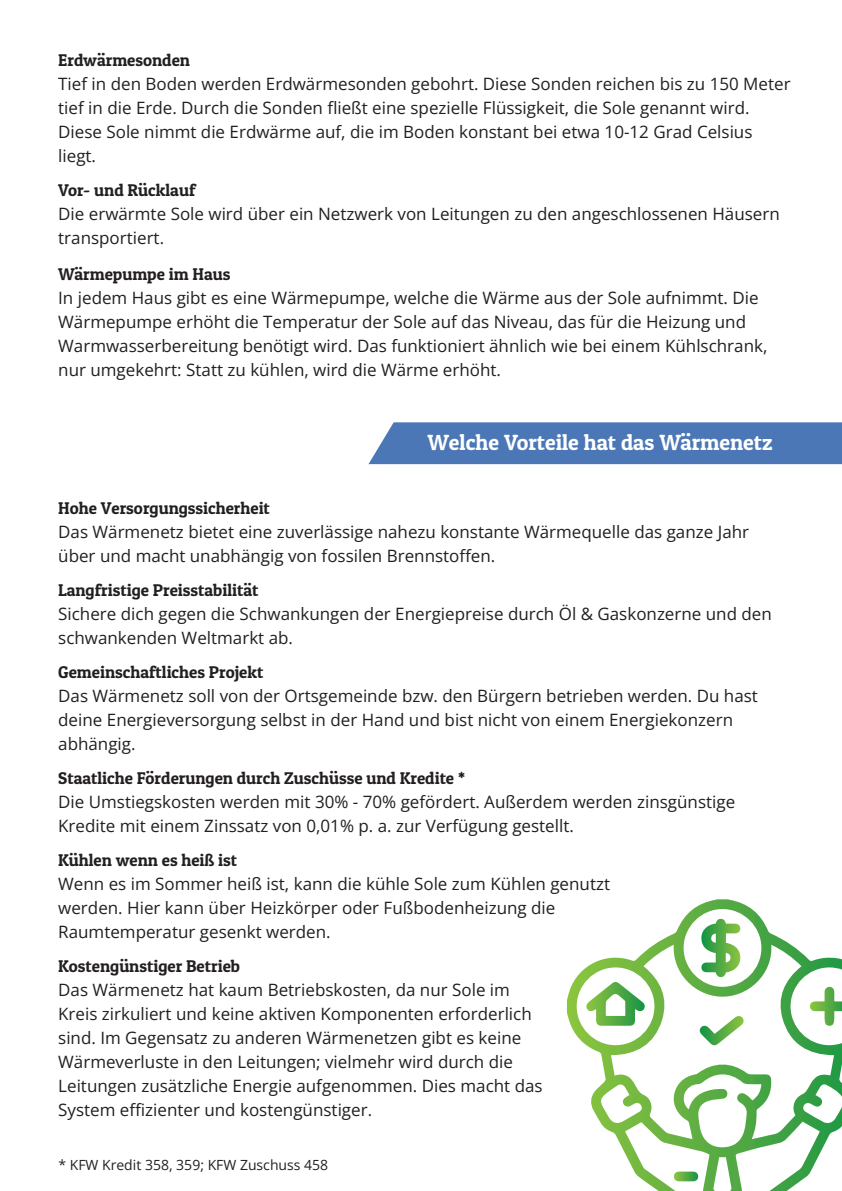
<style>
.page{position:relative;width:842px;height:1191px;background:#fff}
.page>*{position:absolute;margin:0;border:0;box-sizing:border-box;transform-origin:0 0}
.t1{font:22px "Patua One";color:#fff}
.t2{font:17px/24px "Open Sans";color:#231f20}
.t3{font:17px "Patua One";color:#231f20}
.t4{font:14px "Open Sans";color:#231f20}
</style>
<div class="page">
<div style="left:368px;top:422px;width:474px;height:42px;background:#4b77b7"></div>
<svg style="left:567px;top:899px;width:275px;height:292px"></svg>
<svg style="left:674px;top:1171px;width:24px;height:10px"></svg>
<svg style="left:699px;top:1016px;width:45px;height:30px"></svg>
<svg style="left:810px;top:987px;width:32px;height:38px"></svg>
<svg style="left:701px;top:918px;width:40px;height:59px"></svg>
<svg style="left:585px;top:982px;width:60px;height:43px"></svg>
<p class="t3" style="left:58px;top:50px;width:133px">Erdwärmesonden</p>
<p class="t2" style="left:58px;top:72px;width:734px">Tief in den Boden werden Erdwärmesonden gebohrt. Diese Sonden reichen bis zu 150 Meter tief in die Erde. Durch die Sonden fließt eine spezielle Flüssigkeit, die Sole genannt wird.<br>Diese Sole nimmt die Erdwärme auf, die im Boden konstant bei etwa 10-12 Grad Celsius liegt.</p>
<p class="t3" style="left:58px;top:180px;width:139px">Vor- und Rücklauf</p>
<p class="t2" style="left:58px;top:202px;width:723px">Die erwärmte Sole wird über ein Netzwerk von Leitungen zu den angeschlossenen Häusern transportiert.</p>
<p class="t3" style="left:58px;top:264px;width:174px">Wärmepumpe im Haus</p>
<p class="t2" style="left:58px;top:286px;width:711px">In jedem Haus gibt es eine Wärmepumpe, welche die Wärme aus der Sole aufnimmt. Die Wärmepumpe erhöht die Temperatur der Sole auf das Niveau, das für die Heizung und Warmwasserbereitung benötigt wird. Das funktioniert ähnlich wie bei einem Kühlschrank, nur umgekehrt: Statt zu kühlen, wird die Wärme erhöht.</p>
<p class="t1" style="left:427px;top:429px;width:347px">Welche Vorteile hat das Wärmenetz</p>
<p class="t3" style="left:58px;top:497px;width:213px">Hohe Versorgungssicherheit</p>
<p class="t2" style="left:58px;top:519px;width:692px">Das Wärmenetz bietet eine zuverlässige nahezu konstante Wärmequelle das ganze Jahr über und macht unabhängig von fossilen Brennstoffen.</p>
<p class="t3" style="left:58px;top:579px;width:202px">Langfristige Preisstabilität</p>
<p class="t2" style="left:58px;top:601px;width:715px">Sichere dich gegen die Schwankungen der Energiepreise durch Öl &amp; Gaskonzerne und den schwankenden Weltmarkt ab.</p>
<p class="t3" style="left:58px;top:661px;width:207px">Gemeinschaftliches Projekt</p>
<p class="t2" style="left:58px;top:683px;width:701px">Das Wärmenetz soll von der Ortsgemeinde bzw. den Bürgern betrieben werden. Du hast deine Energieversorgung selbst in der Hand und bist nicht von einem Energiekonzern abhängig.</p>
<p class="t3" style="left:58px;top:767px;width:408px">Staatliche Förderungen durch Zuschüsse und Kredite *</p>
<p class="t2" style="left:58px;top:789px;width:678px">Die Umstiegskosten werden mit 30% - 70% gefördert. Außerdem werden zinsgünstige<br>Kredite mit einem Zinssatz von 0,01% p. a. zur Verfügung gestellt.</p>
<p class="t3" style="left:58px;top:849px;width:180px">Kühlen wenn es heiß ist</p>
<p class="t2" style="left:58px;top:871px;width:553px">Wenn es im Sommer heiß ist, kann die kühle Sole zum Kühlen genutzt werden. Hier kann über Heizkörper oder Fußbodenheizung die<br>Raumtemperatur gesenkt werden.</p>
<p class="t3" style="left:58px;top:955px;width:183px">Kostengünstiger Betrieb</p>
<p class="t2" style="left:58px;top:977px;width:486px">Das Wärmenetz hat kaum Betriebskosten, da nur Sole im Kreis zirkuliert und keine aktiven Komponenten erforderlich sind. Im Gegensatz zu anderen Wärmenetzen gibt es keine Wärmeverluste in den Leitungen; vielmehr wird durch die Leitungen zusätzliche Energie aufgenommen. Dies macht das System effizienter und kostengünstiger.</p>
<p class="t4" style="left:58px;top:1154px;width:271px">* KFW Kredit 358, 359; KFW Zuschuss 458</p>
</div>
